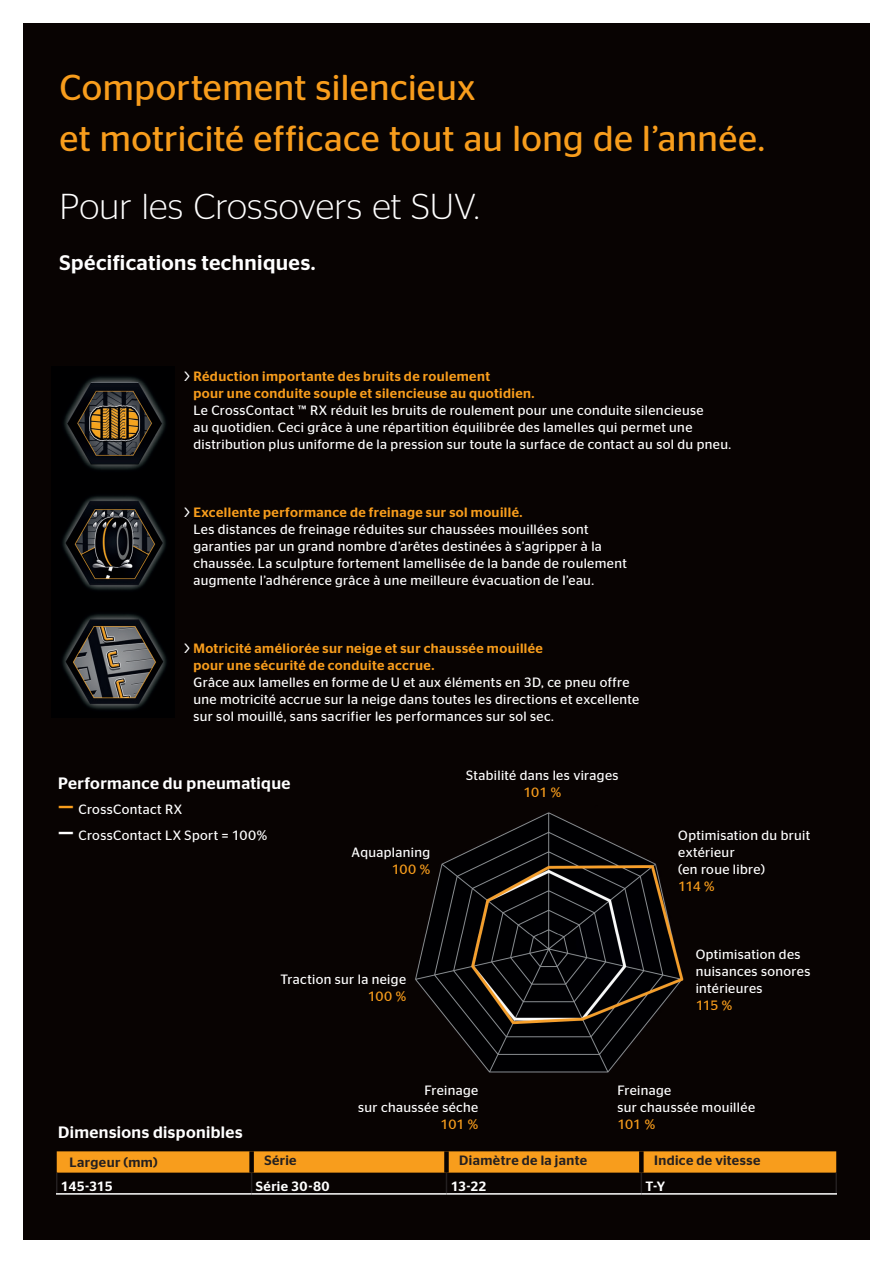
<style>
.page{position:relative;width:893px;height:1263px;background:#fff}
.page>*{position:absolute;margin:0;border:0;box-sizing:border-box;transform-origin:0 0}
.t1{font:36px/51px "Continental Stag Sans";letter-spacing:.01em;color:#f89d1c}
.t2{font:300 36px "Continental Stag Sans";letter-spacing:.005em;color:#fff}
.t3{font:500 21px "Continental Stag Sans";letter-spacing:.02em;color:#fff}
.t4{font:500 16.5px "Continental Stag Sans";letter-spacing:.025em;color:#fff}
.t5{font:13.5px/17px "Continental Stag Sans";letter-spacing:.025em;color:#fff}
.t6{font:500 13.5px/17px "Continental Stag Sans";letter-spacing:.03em;color:#f89d1c}
.t7{font:500 13.5px "Continental Stag Sans";letter-spacing:.03em;color:#231f20}
.t8{font:13.5px "Continental Stag Sans";letter-spacing:-.03em;color:#f89d1c}
.t9{font:500 13.5px "Continental Stag Sans";letter-spacing:.02em;color:#fff}
.s1{font-weight:400;color:#fff}
.s2{font-weight:500;color:#f89d1c}
.s3{font-weight:500;font-size:21px;color:#f89d1c}
.s4{font-weight:500;font-size:21px}
</style>
<div class="page">
<div style="left:23px;top:23px;width:847px;height:1216px;background:#080302"></div>
<img style="left:415px;top:812px;width:269px;height:261px">
<svg style="left:56px;top:1151px;width:780px;height:42px"></svg>
<hr style="left:835px;top:1172px;width:2px;height:21px;background:#231f20">
<div style="left:249px;top:1151px;width:5px;height:21px;background:#080302"></div>
<div style="left:444px;top:1151px;width:5px;height:21px;background:#080302"></div>
<div style="left:639px;top:1151px;width:5px;height:21px;background:#080302"></div>
<hr style="left:56px;top:1193px;width:196px;height:1px;background:#fff">
<hr style="left:252px;top:1193px;width:194px;height:1px;background:#fff">
<hr style="left:446px;top:1193px;width:195px;height:1px;background:#fff">
<hr style="left:641px;top:1193px;width:196px;height:1px;background:#fff">
<img style="left:62px;top:376px;width:105px;height:334px">
<h1 class="t1" style="left:60px;top:62px;width:707px">Comportement silencieux<br>et motricité efficace tout au long de l’année.</h1>
<h1 class="t2" style="left:60px;top:187px;width:421px">Pour les Crossovers et SUV.</h1>
<h2 class="t3" style="left:60px;top:251px;width:257px">Spécifications techniques.</h2>
<p class="t6" style="left:193px;top:367px;width:343px;text-indent:-9px"><span class="s1">&gt;</span> Réduction importante des bruits de roulement<br>pour une conduite souple et silencieuse au quotidien.</p>
<p class="t5" style="left:193px;top:401px;width:539px">Le CrossContact ™ RX réduit les bruits de roulement pour une conduite silencieuse<br>au quotidien. Ceci grâce à une répartition équilibrée des lamelles qui permet une distribution plus uniforme de la pression sur toute la surface de contact au sol du pneu.</p>
<p class="t5" style="left:193px;top:503px;width:435px;text-indent:-9px">&gt; <span class="s2">Excellente performance de freinage sur sol mouillé.<br></span>Les distances de freinage réduites sur chaussées mouillées sont garanties par un grand nombre d’arêtes destinées à s’agripper à la chaussée. La sculpture fortement lamellisée de la bande de roulement augmente l’adhérence grâce à une meilleure évacuation de l’eau.</p>
<p class="t6" style="left:193px;top:639px;width:351px;text-indent:-9px"><span class="s1">&gt;</span> Motricité améliorée sur neige et sur chaussée mouillée pour une sécurité de conduite accrue.</p>
<p class="t5" style="left:193px;top:673px;width:447px">Grâce aux lamelles en forme de U et aux éléments en 3D, ce pneu offre une motricité accrue sur la neige dans toutes les directions et excellente sur sol mouillé, sans sacrifier les performances sur sol sec.</p>
<p class="t4" style="left:58px;top:773px;width:234px">Performance du pneumatique</p>
<p class="t5" style="left:58px;top:801px;width:126px"><span class="s3">—</span> CrossContact RX</p>
<p class="t5" style="left:58px;top:826px;width:211px"><span class="s4">—</span> CrossContact LX Sport = 100%</p>
<p class="t5" style="left:352px;top:843px;width:80px">Aquaplaning</p>
<p class="t8" style="left:392px;top:861px;width:40px">100 %</p>
<p class="t5" style="left:466px;top:767px;width:154px">Stabilité dans les virages</p>
<p class="t8" style="left:524px;top:785px;width:39px">101 %</p>
<p class="t5" style="left:281px;top:971px;width:127px">Traction sur la neige</p>
<p class="t8" style="left:368px;top:989px;width:40px">100 %</p>
<p class="t5" style="left:678px;top:827px;width:133px">Optimisation du bruit extérieur<br>(en roue libre)</p>
<p class="t8" style="left:678px;top:878px;width:38px">114 %</p>
<p class="t5" style="left:696px;top:946px;width:116px">Optimisation des nuisances sonores intérieures</p>
<p class="t8" style="left:696px;top:998px;width:38px">115 %</p>
<p class="t4" style="left:58px;top:1122px;width:186px">Dimensions disponibles</p>
<p class="t5" style="left:358px;top:1082px;width:122px;text-align:right">Freinage<br>sur chaussée séche</p>
<p class="t8" style="left:441px;top:1117px;width:39px">101 %</p>
<p class="t5" style="left:617px;top:1082px;width:139px">Freinage<br>sur chaussée mouillée</p>
<p class="t8" style="left:617px;top:1117px;width:39px">101 %</p>
<p class="t7" style="left:69px;top:1155px;width:90px">Largeur (mm)</p>
<p class="t7" style="left:264px;top:1153px;width:34px">Série</p>
<p class="t7" style="left:459px;top:1153px;width:129px">Diamètre de la jante</p>
<p class="t7" style="left:654px;top:1153px;width:108px">Indice de vitesse</p>
<p class="t9" style="left:61px;top:1178px;width:53px">145-315</p>
<p class="t9" style="left:256px;top:1178px;width:75px">Série 30-80</p>
<p class="t9" style="left:451px;top:1178px;width:37px">13-22</p>
<p class="t9" style="left:646px;top:1178px;width:21px">T-Y</p>
</div>
